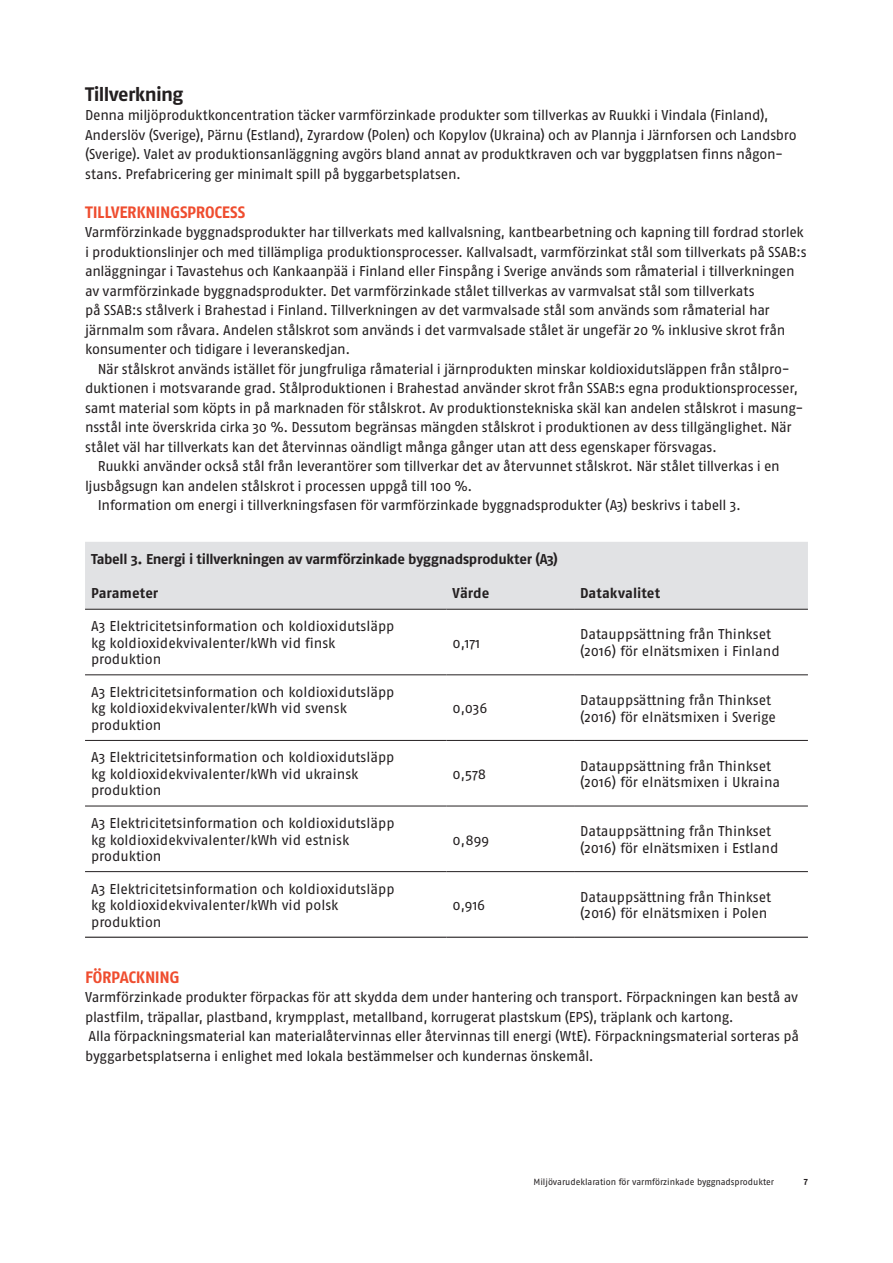
<style>
.page{position:relative;width:893px;height:1263px;background:#fff}
.page>*{position:absolute;margin:0;border:0;box-sizing:border-box;transform-origin:0 0}
.t1{font:700 19.5px "Fago OT";letter-spacing:-.035em;color:#231f20}
.t2{font:700 16.5px "Fago OT";letter-spacing:-.02em;color:#ef4d2f}
.t3{font:14.25px/16.5px "Fago OT";letter-spacing:-.015em;color:#231f20}
.t4{font:700 14.25px "Fago OT";letter-spacing:-.015em;color:#231f20}
.t5{font:700 14.25px "Fago OT";letter-spacing:.005em;color:#231f20}
.t6{font:9px "Fago OT";letter-spacing:-.005em;color:#231f20}
.t7{font:700 9px "Fago OT";color:#231f20}
</style>
<div class="page">
<div style="left:85px;top:542px;width:723px;height:67px;background:#e1e2e4"></div>
<hr style="left:446px;top:609px;width:128px;height:1px;background:#231f20">
<hr style="left:574px;top:609px;width:234px;height:1px;background:#231f20">
<hr style="left:85px;top:674px;width:361px;height:1px;background:#231f20">
<hr style="left:446px;top:674px;width:128px;height:1px;background:#231f20">
<hr style="left:574px;top:674px;width:234px;height:1px;background:#231f20">
<hr style="left:446px;top:740px;width:128px;height:1px;background:#231f20">
<hr style="left:574px;top:740px;width:234px;height:1px;background:#231f20">
<hr style="left:85px;top:806px;width:361px;height:1px;background:#231f20">
<hr style="left:446px;top:806px;width:128px;height:1px;background:#231f20">
<hr style="left:574px;top:806px;width:234px;height:1px;background:#231f20">
<hr style="left:85px;top:871px;width:361px;height:1px;background:#231f20">
<hr style="left:446px;top:871px;width:128px;height:1px;background:#231f20">
<hr style="left:574px;top:871px;width:234px;height:1px;background:#231f20">
<hr style="left:85px;top:609px;width:361px;height:1px;background:#231f20">
<hr style="left:85px;top:740px;width:361px;height:1px;background:#231f20">
<hr style="left:85px;top:937px;width:361px;height:1px;background:#231f20">
<hr style="left:446px;top:937px;width:128px;height:1px;background:#231f20">
<hr style="left:574px;top:937px;width:234px;height:1px;background:#231f20">
<h1 class="t1" style="left:85px;top:82px;width:100px">Tillverkning</h1>
<p class="t3" style="left:85px;top:105px;width:713px;line-height:19.5px">Denna miljöproduktkoncentration täcker varmförzinkade produkter som tillverkas av Ruukki i Vindala (Finland), Anderslöv (Sverige), Pärnu (Estland), Zyrardow (Polen) och Kopylov (Ukraina) och av Plannja i Järnforsen och Landsbro (Sverige). Valet av produktionsanläggning avgörs bland annat av produktkraven och var byggplatsen finns någon&shy;stans. Prefabricering ger minimalt spill på byggarbetsplatsen.</p>
<p class="t2" style="left:85px;top:202px;width:162px">TILLVERKNINGSPROCESS</p>
<p class="t3" style="left:85px;top:222px;width:723px;line-height:19.5px">Varmförzinkade byggnadsprodukter har tillverkats med kallvalsning, kantbearbetning och kapning till fordrad storlek i produktionslinjer och med tillämpliga produktionsprocesser. Kallvalsadt, varmförzinkat stål som tillverkats på SSAB:s anläggningar i Tavastehus och Kankaanpää i Finland eller Finspång i Sverige används som råmaterial i tillverkningen av varmförzinkade byggnadsprodukter. Det varmförzinkade stålet tillverkas av varmvalsat stål som tillverkats<br>på SSAB:s stålverk i Brahestad i Finland. Tillverkningen av det varmvalsade stål som används som råmaterial har järnmalm som råvara. Andelen stålskrot som används i det varmvalsade stålet är ungefär 20 % inklusive skrot från konsumenter och tidigare i leveranskedjan.</p>
<p class="t3" style="left:98px;top:360px;width:693px">När stålskrot används istället för jungfruliga råmaterial i järnprodukten minskar koldioxidutsläppen från stålpro-</p>
<p class="t3" style="left:85px;top:380px;width:715px">duktionen i motsvarande grad. Stålproduktionen i Brahestad använder skrot från SSAB:s egna produktionsprocesser,</p>
<p class="t3" style="left:85px;top:399px;width:720px">samt material som köpts in på marknaden för stålskrot. Av produktionstekniska skäl kan andelen stålskrot i masung-</p>
<p class="t3" style="left:85px;top:419px;width:708px">nsstål inte överskrida cirka 30 %. Dessutom begränsas mängden stålskrot i produktionen av dess tillgänglighet. När</p>
<p class="t3" style="left:85px;top:438px;width:633px">stålet väl har tillverkats kan det återvinnas oändligt många gånger utan att dess egenskaper försvagas.</p>
<p class="t3" style="left:98px;top:458px;width:683px">Ruukki använder också stål från leverantörer som tillverkar det av återvunnet stålskrot. När stålet tillverkas i en</p>
<p class="t3" style="left:85px;top:477px;width:389px">ljusbågsugn kan andelen stålskrot i processen uppgå till 100 %.</p>
<p class="t3" style="left:98px;top:497px;width:645px">Information om energi i tillverkningsfasen för varmförzinkade byggnadsprodukter (A3) beskrivs i tabell 3.</p>
<p class="t4" style="left:91px;top:551px;width:468px">Tabell 3. Energi i tillverkningen av varmförzinkade byggnadsprodukter (A3)</p>
<p class="t4" style="left:91px;top:585px;width:69px">Parameter</p>
<p class="t4" style="left:452px;top:585px;width:38px">Värde</p>
<p class="t5" style="left:580px;top:585px;width:82px">Datakvalitet</p>
<p class="t3" style="left:91px;top:618px;width:305px">A3 Elektricitetsinformation och koldioxidutsläpp kg koldioxidekvivalenter/kWh vid finsk produktion</p>
<p class="t3" style="left:452px;top:634px;width:29px">0,171</p>
<p class="t3" style="left:580px;top:626px;width:201px">Datauppsättning från Thinkset (2016) för elnätsmixen i Finland</p>
<p class="t3" style="left:91px;top:683px;width:305px">A3 Elektricitetsinformation och koldioxidutsläpp kg koldioxidekvivalenter/kWh vid svensk produktion</p>
<p class="t3" style="left:91px;top:749px;width:305px">A3 Elektricitetsinformation och koldioxidutsläpp kg koldioxidekvivalenter/kWh vid ukrainsk produktion</p>
<p class="t3" style="left:91px;top:815px;width:305px">A3 Elektricitetsinformation och koldioxidutsläpp kg koldioxidekvivalenter/kWh vid estnisk produktion</p>
<p class="t3" style="left:91px;top:880px;width:305px">A3 Elektricitetsinformation och koldioxidutsläpp kg koldioxidekvivalenter/kWh vid polsk produktion</p>
<p class="t3" style="left:452px;top:700px;width:37px">0,036</p>
<p class="t3" style="left:580px;top:692px;width:197px">Datauppsättning från Thinkset (2016) för elnätsmixen i Sverige</p>
<p class="t3" style="left:452px;top:766px;width:35px">0,578</p>
<p class="t3" style="left:580px;top:757px;width:202px">Datauppsättning från Thinkset (2016) för elnätsmixen i Ukraina</p>
<p class="t3" style="left:452px;top:831px;width:38px">0,899</p>
<p class="t3" style="left:580px;top:823px;width:200px">Datauppsättning från Thinkset (2016) för elnätsmixen i Estland</p>
<p class="t3" style="left:452px;top:897px;width:34px">0,916</p>
<p class="t3" style="left:580px;top:889px;width:193px">Datauppsättning från Thinkset (2016) för elnätsmixen i Polen</p>
<p class="t2" style="left:85px;top:967px;width:96px">FÖRPACKNING</p>
<p class="t3" style="left:85px;top:988px;width:715px;line-height:19.5px">Varmförzinkade produkter förpackas för att skydda dem under hantering och transport. Förpackningen kan bestå av plastfilm, träpallar, plastband, krympplast, metallband, korrugerat plastskum (EPS), träplank och kartong.<br>Alla förpackningsmaterial kan materialåtervinnas eller återvinnas till energi (WtE). Förpackningsmaterial sorteras på byggarbetsplatserna i enlighet med lokala bestämmelser och kundernas önskemål.</p>
<p class="t6" style="left:533px;top:1176px;width:242px">Miljövarudeklaration för varmförzinkade byggnadsprodukter</p>
<p class="t7" style="left:804px;top:1176px;width:6px">7</p>
</div>
